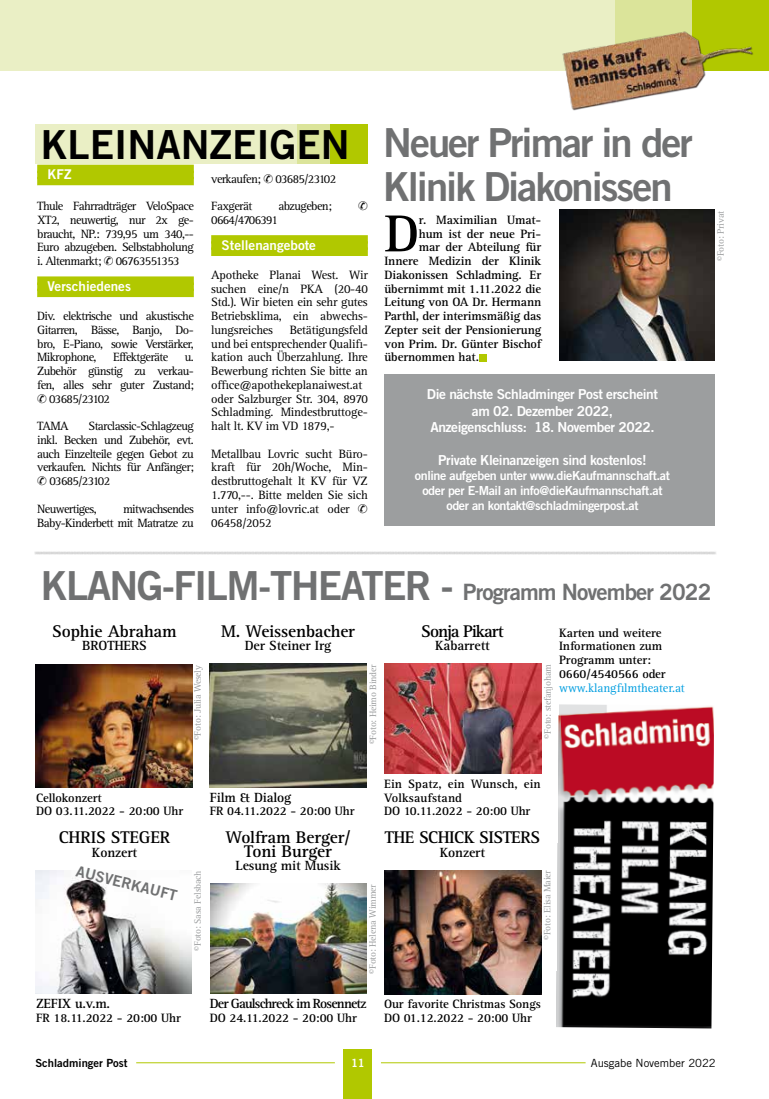
<style>
.page{position:relative;width:769px;height:1099px;background:#fff}
.page>*{position:absolute;margin:0;border:0;box-sizing:border-box;transform-origin:0 0}
.t1{font:700 53.75px "Rotis Serif";color:#000}
.t2{font:40px/43.8px "Trade Gothic Bold Two";letter-spacing:-.05em;color:#707172}
.t3{font:40px "Trade Gothic Bold Two";color:#000}
.t4{font:22.5px "Trade Gothic Bold Two";letter-spacing:-.04em;color:#707172}
.t5{font:700 17.5px/13.8px "Rotis Serif";letter-spacing:-.01em;color:#000;text-align:center}
.t6{font:700 17.5px "Rotis Serif";letter-spacing:-.03em;color:#000}
.t7{font:700 17.5px "Rotis Serif";letter-spacing:-.06em;color:#000}
.t8{font:15px "Trade Gothic Bold Two";color:#707172}
.t9{font:13.75px/16.5px "Trade Gothic Bold Two";letter-spacing:-.03em;color:#fff;text-align:center}
.t10{font:700 13.75px "Rotis Serif";letter-spacing:-.01em;color:#000}
.t11{font:700 13.75px "Rotis Serif";letter-spacing:-.06em;color:#000}
.t12{font:13.5px "Trade Gothic Bold Two";color:#fff}
.t13{font:12.5px/13.8px "AT Rotis Serif";letter-spacing:-.02em;color:#000}
.t14{font:700 12.5px/13.8px "Rotis Serif";letter-spacing:-.01em;color:#000}
.t15{font:12.5px/15px "Trade Gothic Bold Two";letter-spacing:-.03em;color:#fff;text-align:center}
.t16{font:700 12.5px/13.8px "AT Rotis Serif";letter-spacing:-.01em;color:#000}
.t17{font:700 12.5px/13.8px "Rotis Serif";letter-spacing:.01em;color:#000}
.t18{font:12.5px "AT Rotis Serif";letter-spacing:-.01em;color:#009ee0}
.t19{font:12.38px/13.8px "Rotis Serif";letter-spacing:-.05em;color:#000;text-align:justify}
.t20{font:11.25px "Trade Gothic";color:#000}
.t21{font:11.25px "Trade Gothic Bold Two";color:#000}
.t22{font:11.25px "Trade Gothic Bold Two";color:#fff}
.t23{font:9.62px "Rotis Serif";letter-spacing:-.02em;color:#9c9e9f}
.s1{font-size:40px}
</style>
<div class="page">
<div style="left:344px;top:1049px;width:28px;height:49px;background:#b1c800"></div>
<hr style="left:136px;top:1062px;width:199px;height:1px;background:#b1c800">
<hr style="left:381px;top:1062px;width:205px;height:1px;background:#b1c800">
<div style="left:692px;top:0;width:77px;height:71px;background:#b1c800"></div>
<div style="left:615px;top:0;width:77px;height:71px;background:#dbe49a"></div>
<div style="left:0;top:0;width:615px;height:71px;background:#eaefc5"></div>
<img style="left:562px;top:31px;width:191px;height:80px">
<div style="left:37px;top:165px;width:157px;height:8px;background:#b1c800"></div>
<div style="left:37px;top:171px;width:157px;height:8px;background:#b1c800"></div>
<div style="left:37px;top:177px;width:157px;height:8px;background:#b1c800"></div>
<div style="left:37px;top:276px;width:157px;height:9px;background:#b1c800"></div>
<div style="left:37px;top:282px;width:157px;height:9px;background:#b1c800"></div>
<div style="left:37px;top:289px;width:157px;height:8px;background:#b1c800"></div>
<div style="left:211px;top:235px;width:157px;height:9px;background:#b1c800"></div>
<div style="left:211px;top:241px;width:157px;height:9px;background:#b1c800"></div>
<div style="left:211px;top:247px;width:157px;height:9px;background:#b1c800"></div>
<div style="left:330px;top:124px;width:37px;height:39px;background:#b1c800"></div>
<div style="left:297px;top:124px;width:33px;height:39px;background:#dbe49a"></div>
<div style="left:36px;top:124px;width:261px;height:39px;background:#eaefc5"></div>
<img style="left:385px;top:663px;width:156px;height:110px">
<img style="left:384px;top:870px;width:157px;height:124px">
<img style="left:36px;top:664px;width:156px;height:124px">
<img style="left:36px;top:870px;width:156px;height:123px">
<img style="left:210px;top:663px;width:157px;height:124px">
<img style="left:210px;top:883px;width:157px;height:110px">
<img style="left:556px;top:704px;width:158px;height:324px">
<svg style="left:34px;top:551px;width:682px;height:4px;fill:#efefef"></svg>
<div style="left:384px;top:375px;width:331px;height:151px;background:#9c9e9f"></div>
<div style="left:479px;top:354px;width:7px;height:7px;background:#b1c800"></div>
<img style="left:559px;top:209px;width:155px;height:152px">
<h2 class="t3" style="left:41px;top:119px;width:310px">KLEINANZEIGEN</h2>
<p class="t12" style="left:48px;top:166px;width:25px">KFZ</p>
<p class="t19" style="left:37px;top:199px;width:158px">Thule Fahrradträger VeloSpace XT2, neuwertig, nur 2x ge&shy;braucht, NP.: 739,95 um 340,-- Euro abzugeben. Selbstabholung i. Altenmarkt; 06763551353</p>
<p class="t12" style="left:48px;top:278px;width:85px">Verschiedenes</p>
<p class="t19" style="left:37px;top:309px;width:158px">Div. elektrische und akustische Gitarren, Bässe, Banjo, Do&shy;bro, E-Piano, sowie Verstärker, Mikrophone,</p>
<p class="t19" style="left:113px;top:351px;width:57px">Effektgeräte</p>
<p class="t19" style="left:185px;top:351px;width:11px">u.</p>
<p class="t19" style="left:37px;top:364px;width:158px">Zubehör günstig zu verkau-</p>
<p class="t19" style="left:37px;top:378px;width:158px">fen, alles sehr guter Zustand;</p>
<p class="t19" style="left:49px;top:392px;width:62px">03685/23102</p>
<p class="t19" style="left:37px;top:419px;width:33px">TAMA</p>
<p class="t19" style="left:89px;top:419px;width:107px">Starclassic-Schlagzeug</p>
<p class="t19" style="left:37px;top:433px;width:158px">inkl. Becken und Zubehör, evt.</p>
<p class="t19" style="left:37px;top:447px;width:158px">auch Einzelteile gegen Gebot zu</p>
<p class="t19" style="left:37px;top:461px;width:158px">verkaufen. Nichts für Anfänger;</p>
<p class="t19" style="left:49px;top:474px;width:62px">03685/23102</p>
<p class="t19" style="left:37px;top:502px;width:61px">Neuwertiges,</p>
<p class="t19" style="left:37px;top:502px;width:158px;text-align:right">mitwachsendes<br>Baby-Kinderbett mit Matratze zu</p>
<p class="t19" style="left:211px;top:172px;width:126px">verkaufen; 03685/23102</p>
<p class="t19" style="left:211px;top:199px;width:43px">Faxgerät</p>
<p class="t19" style="left:278px;top:199px;width:55px">abzugeben;</p>
<p class="t19" style="left:211px;top:213px;width:68px">0664/4706391</p>
<p class="t12" style="left:222px;top:237px;width:96px">Stellenangebote</p>
<p class="t13" style="left:211px;top:268px;width:158px;text-align:justify">Apotheke Planai West. Wir suchen eine/n PKA (20-40<br>Std.). Wir bieten ein sehr gutes Betriebsklima, ein abwechs&shy;lungsreiches</p>
<p class="t13" style="left:211px;top:323px;width:158px;text-indent:79px">Betätigungsfeld und bei entsprechender Qualifi&shy;kation auch Überzahlung. Ihre<br>Bewerbung richten Sie bitte an office@apothekeplanaiwest.at oder Salzburger Str. 304, 8970<br>Schladming. Mindestbruttoge&shy;halt lt. KV im VD 1879,-</p>
<p class="t13" style="left:211px;top:447px;width:158px">Metallbau Lovric sucht Büro&shy;kraft für 20h/Woche, Min&shy;destbruttogehalt lt KV für VZ<br>1.770,--. Bitte melden Sie sich unter info@lovric.at oder<br>06458/2052</p>
<h2 class="t2" style="left:383px;top:121px;width:311px">Neuer Primar in der<br>Klinik Diakonissen</h2>
<h1 class="t1" style="left:384px;top:202px;width:36px">D</h1>
<p class="t14" style="left:419px;top:213px;width:124px">r. Maximilian Umat-</p>
<p class="t14" style="left:419px;top:227px;width:124px">hum ist der neue Pri-</p>
<p class="t14" style="left:419px;top:240px;width:124px">mar der Abteilung für</p>
<p class="t14" style="left:384px;top:254px;width:158px">Innere Medizin der Klinik</p>
<p class="t14" style="left:384px;top:268px;width:158px">Diakonissen Schladming. Er</p>
<p class="t14" style="left:384px;top:282px;width:158px">übernimmt mit 1.11.2022 die</p>
<p class="t14" style="left:384px;top:295px;width:158px">Leitung von OA Dr. Hermann</p>
<p class="t14" style="left:384px;top:309px;width:158px">Parthl, der interimsmäßig das</p>
<p class="t14" style="left:384px;top:323px;width:158px">Zepter seit der Pensionierung</p>
<p class="t14" style="left:384px;top:337px;width:158px">von Prim. Dr. Günter Bischof</p>
<p class="t14" style="left:384px;top:350px;width:96px">übernommen hat.</p>
<p class="t9" style="left:427px;top:386px;width:233px">Die nächste Schladminger Post erscheint am 02. Dezember 2022,<br>Anzeigenschluss: 18. November 2022.</p>
<p class="t9" style="left:438px;top:452px;width:210px">Private Kleinanzeigen sind kostenlos!</p>
<p class="t15" style="left:415px;top:468px;width:257px">online aufgeben unter www.dieKaufmannschaft.at oder per E-Mail an info@dieKaufmannschaft.at oder an kontakt@schladmingerpost.at</p>
<p class="t23" style="left:715px;top:261px;width:51px;rotate:-90deg">©Foto: Privat</p>
<h3 class="t4" style="left:41px;top:578px;width:672px"><span class="s1">KLANG-FILM-THEATER -</span> Programm November 2022</h3>
<h3 class="t5" style="left:52px;top:624px;width:126px">Sophie Abraham</h3>
<p class="t10" style="left:82px;top:637px;width:66px">BROTHERS</p>
<h3 class="t5" style="left:221px;top:624px;width:135px">M. Weissenbacher</h3>
<p class="t10" style="left:245px;top:637px;width:88px">Der Steiner Irg</p>
<h3 class="t7" style="left:421px;top:620px;width:84px">Sonja Pikart</h3>
<p class="t10" style="left:435px;top:637px;width:56px">Kabarrett</p>
<p class="t16" style="left:559px;top:625px;width:108px">Karten und weitere<br>Informationen zum<br>Programm unter:<br>0660/4540566 oder</p>
<p class="t18" style="left:559px;top:680px;width:127px">www.klangfilmtheater.at</p>
<p class="t23" style="left:192px;top:740px;width:77px;rotate:-90deg">©Foto: Julia Wesely</p>
<p class="t23" style="left:368px;top:744px;width:82px;rotate:-90deg">©Foto: Heimo Binder</p>
<p class="t23" style="left:542px;top:738px;width:76px;rotate:-90deg">©Foto: stefanjoham</p>
<p class="t14" style="left:36px;top:790px;width:149px">Cellokonzert<br>DO 03.11.2022 - 20:00 Uhr</p>
<h3 class="t5" style="left:59px;top:830px;width:113px">CHRIS STEGER</h3>
<p class="t10" style="left:92px;top:844px;width:47px">Konzert</p>
<p class="t8" style="left:79px;top:861px;width:105px;rotate:14deg">AUSVERKAUFT</p>
<p class="t23" style="left:192px;top:950px;width:82px;rotate:-90deg">©Foto: Sasa Felsbach</p>
<p class="t10" style="left:210px;top:789px;width:83px">Film &amp; Dialog</p>
<p class="t14" style="left:210px;top:804px;width:146px">FR 04.11.2022 - 20:00 Uhr</p>
<h3 class="t5" style="left:226px;top:830px;width:127px">Wolfram Berger/<br>Toni Burger</h3>
<p class="t10" style="left:235px;top:857px;width:107px">Lesung mit Musik</p>
<p class="t17" style="left:384px;top:777px;width:158px">Ein Spatz, ein Wunsch, ein<br>Volksaufstand<br>DO 10.11.2022 - 20:00 Uhr</p>
<h3 class="t6" style="left:385px;top:826px;width:157px">THE SCHICK SISTERS</h3>
<p class="t10" style="left:440px;top:844px;width:47px">Konzert</p>
<p class="t23" style="left:367px;top:973px;width:91px;rotate:-90deg">©Foto: Helena Wimmer</p>
<p class="t23" style="left:542px;top:939px;width:71px;rotate:-90deg">©Foto: Elisa Maier</p>
<p class="t10" style="left:36px;top:995px;width:75px">ZEFIX u.v.m.</p>
<p class="t14" style="left:36px;top:1010px;width:146px">FR 18.11.2022 - 20:00 Uhr</p>
<p class="t11" style="left:210px;top:995px;width:158px">Der Gaulschreck im Rosennetz</p>
<p class="t14" style="left:210px;top:1010px;width:149px">DO 24.11.2022 - 20:00 Uhr</p>
<p class="t14" style="left:384px;top:997px;width:158px">Our favorite Christmas Songs<br>DO 01.12.2022 - 20:00 Uhr</p>
<p class="t21" style="left:35px;top:1056px;width:94px">Schladminger Post</p>
<p class="t22" style="left:351px;top:1056px;width:15px">11</p>
<p class="t20" style="left:591px;top:1056px;width:126px">Ausgabe November 2022</p>
</div>
